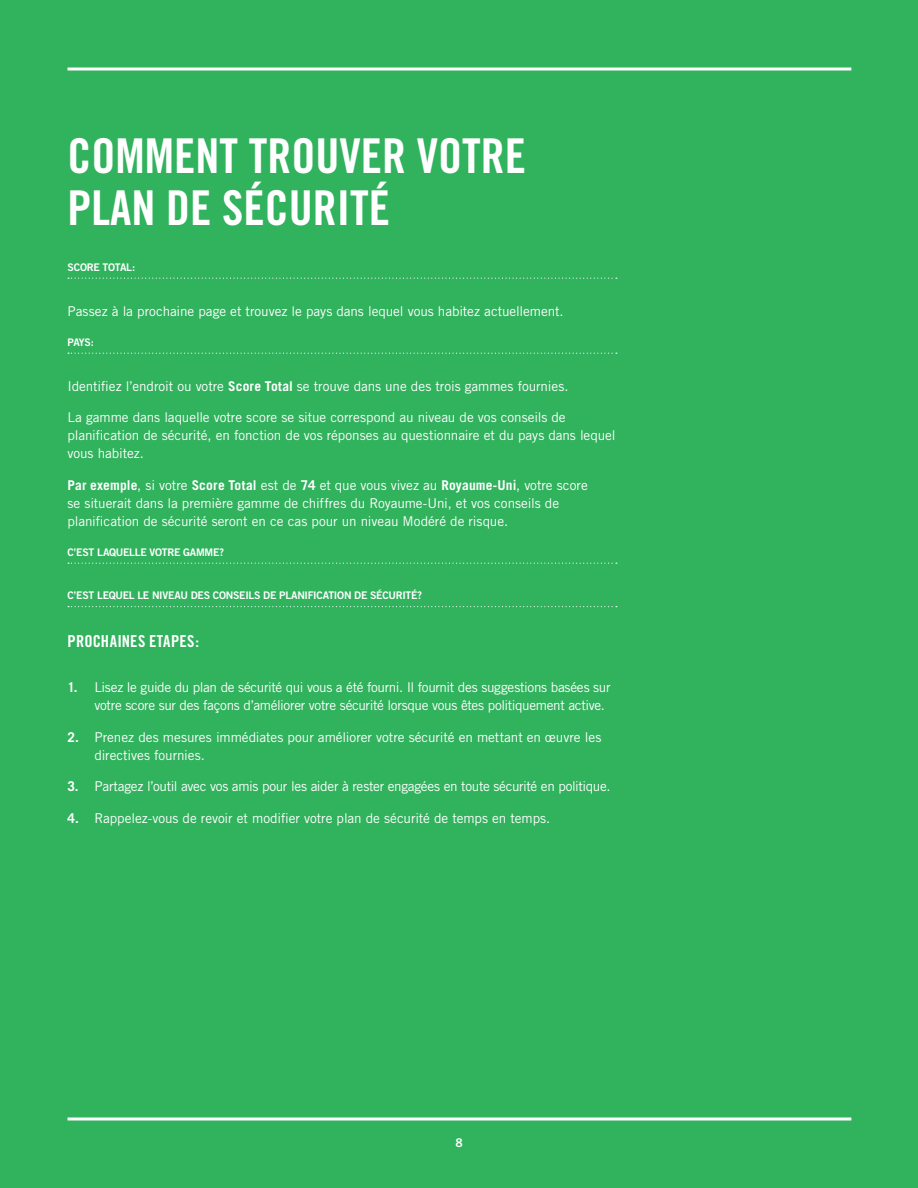
<style>
.page{position:relative;width:918px;height:1188px;background:#31b25d}
.page>*{position:absolute;margin:0;border:0;box-sizing:border-box;transform-origin:0 0}
.t1{font:48px/52.5px "Trade Gothic Bold Cond Twenty";color:#fff}
.t2{font:16.5px "Trade Gothic Bold Cond Twenty";letter-spacing:.015em;color:#fff}
.Body{font:13.5px/18px "Trade Gothic";letter-spacing:-.01em;color:#fff}
.t3{font:12px "Trade Gothic Bold Two";color:#fff}
.Calculation_field{font:10.5px "Trade Gothic Bold Two";letter-spacing:-.025em;color:#fff}
.s1{font-weight:700}
</style>
<div class="page">
<hr style="left:68px;top:68px;width:783px;height:2px;background:#fff">
<hr style="left:68px;top:1118px;width:783px;height:2px;background:#fff">
<svg style="left:68px;top:278px;width:549px;height:1px"></svg>
<svg style="left:68px;top:353px;width:549px;height:1px"></svg>
<svg style="left:68px;top:563px;width:549px;height:1px"></svg>
<svg style="left:68px;top:606px;width:549px;height:1px"></svg>
<h1 class="t1" style="left:68px;top:129px;width:460px">COMMENT TROUVER VOTRE<br>PLAN DE SÉCURITÉ</h1>
<p class="Calculation_field" style="left:68px;top:261px;width:69px">SCORE TOTAL:</p>
<p class="Body" style="left:68px;top:302px;width:498px">Passez à la prochaine page et trouvez le pays dans lequel vous habitez actuellement.</p>
<p class="Calculation_field" style="left:68px;top:336px;width:28px">PAYS:</p>
<p class="Body" style="left:68px;top:377px;width:503px">Identifiez l’endroit ou votre <span class="s1">Score Total</span> se trouve dans une des trois gammes fournies.</p>
<p class="Body" style="left:68px;top:408px;width:550px">La gamme dans laquelle votre score se situe correspond au niveau de vos conseils de planification de sécurité, en fonction de vos réponses au questionnaire et du pays dans lequel vous habitez.</p>
<p class="Body" style="left:68px;top:476px;width:522px"><span class="s1">Par exemple</span>, si votre <span class="s1">Score Total</span> est de <span class="s1">74</span> et que vous vivez au <span class="s1">Royaume-Uni</span>, votre score se situerait dans la première gamme de chiffres du Royaume-Uni, et vos conseils de planification de sécurité seront en ce cas pour un niveau Modéré de risque.</p>
<p class="Calculation_field" style="left:68px;top:546px;width:158px">C’EST LAQUELLE VOTRE GAMME?</p>
<p class="Calculation_field" style="left:68px;top:589px;width:356px">C’EST LEQUEL LE NIVEAU DES CONSEILS DE PLANIFICATION DE SÉCURITÉ?</p>
<h4 class="t2" style="left:68px;top:631px;width:133px">PROCHAINES ETAPES:</h4>
<p class="Body" style="left:94px;top:678px;width:518px;text-indent:-27px"><span class="s1">1.</span> Lisez le guide du plan de sécurité qui vous a été fourni. Il fournit des suggestions basées sur votre score sur des façons d’améliorer votre sécurité lorsque vous êtes politiquement active.</p>
<p class="Body" style="left:94px;top:728px;width:508px;text-indent:-27px"><span class="s1">2.</span> Prenez des mesures immédiates pour améliorer votre sécurité en mettant en œuvre les directives fournies.</p>
<p class="Body" style="left:68px;top:777px;width:545px"><span class="s1">3.</span> Partagez l’outil avec vos amis pour les aider à rester engagées en toute sécurité en politique.</p>
<p class="Body" style="left:68px;top:809px;width:484px"><span class="s1">4.</span> Rappelez-vous de revoir et modifier votre plan de sécurité de temps en temps.</p>
<p class="t3" style="left:455px;top:1135px;width:9px">8</p>
</div>
